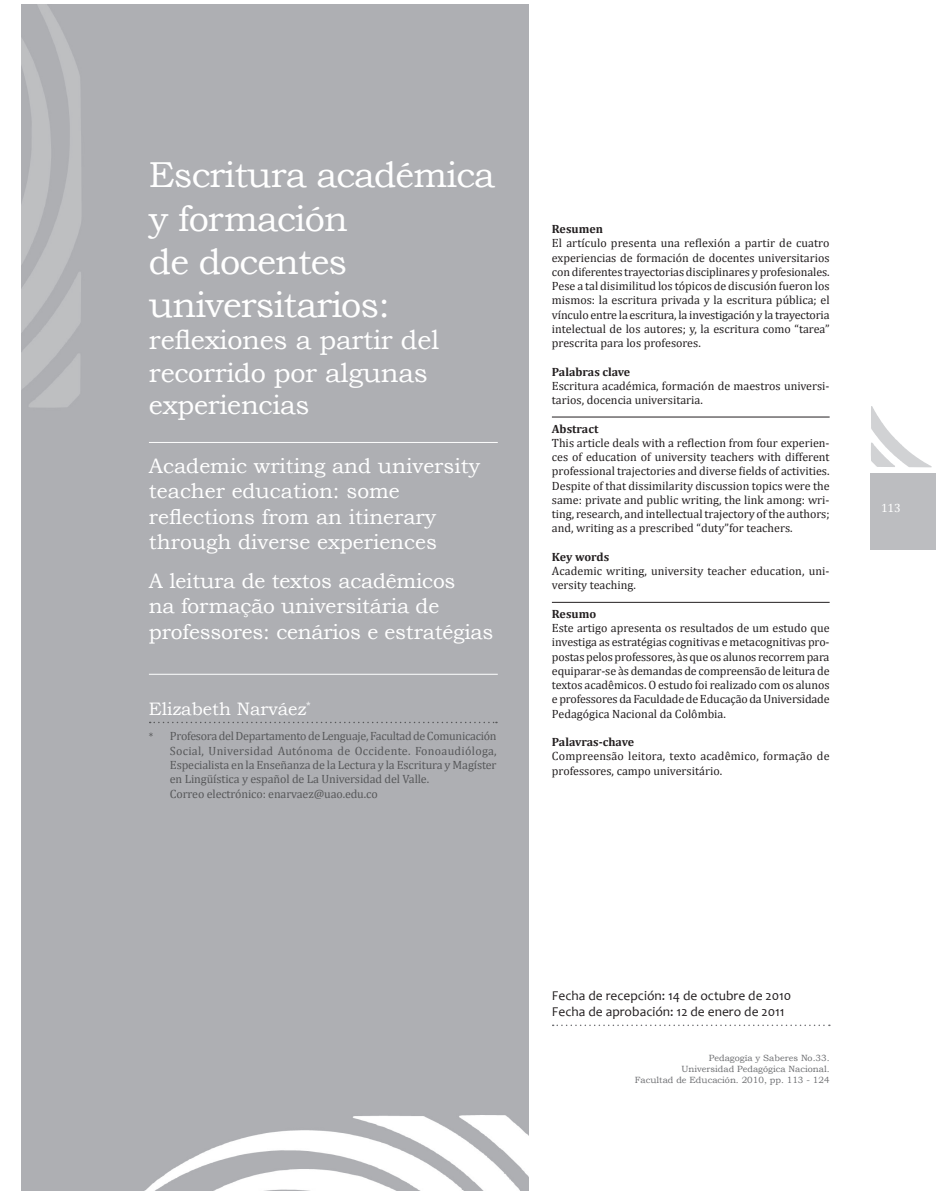
<style>
.page{position:relative;width:936px;height:1191px;background:#fff}
.page>*{position:absolute;margin:0;border:0;box-sizing:border-box;transform-origin:0 0}
._0_Título_1{font:36px/43.2px "Bookman Old Style";letter-spacing:-.025em;color:#fff}
._0_Título_1-2{font:27px/32.4px "Bookman Old Style";letter-spacing:-.01em;color:#fff}
._00_Título_2{font:21px/25.2px "Bookman Old Style";color:#fff}
.Autor{font:18px "Bookman Old Style";color:#fff}
.Recibido{font:13.5px/16.5px "Candara";color:#231f20}
.Resumen{font:12px/14.2px "Cambria";color:#231f20;text-align:justify}
.PIE_con_FILETE{font:12px/14.4px "Cambria";letter-spacing:-.01em;color:#57585a}
.Resumen_filete{font:12px/14.2px "Cambria";color:#231f20}
.Resumen-2{font:700 12px "Cambria";color:#231f20}
.t1{font:12px "Cambria";color:#fff}
.senefas{font:9px "Bookman Old Style";color:#6c6d70}
.s1{font-size:10.5px}
</style>
<div class="page">
<div style="left:870px;top:473px;width:65px;height:77px;background:#bcbdc0"></div>
<svg style="left:871px;top:406px;width:60px;height:61px"></svg>
<div style="left:21px;top:4px;width:508px;height:1187px;background:#aeafb3"></div>
<hr style="left:552px;top:417px;width:277px;height:1px;background:#231f20">
<hr style="left:552px;top:602px;width:277px;height:1px;background:#231f20">
<svg style="left:552px;top:1024px;width:277px;height:2px"></svg>
<svg style="left:150px;top:721px;width:347px;height:2px"></svg>
<hr style="left:149px;top:674px;width:348px;height:1px;background:#fff">
<hr style="left:149px;top:442px;width:348px;height:1px;background:#fff">
<p class="_0_Título_1" style="left:149px;top:153px;width:347px">Escritura académica y formación<br>de docentes universitarios:</p>
<p class="_0_Título_1-2" style="left:149px;top:324px;width:292px">reflexiones a partir del recorrido por algunas experiencias</p>
<p class="_00_Título_2" style="left:149px;top:453px;width:332px">Academic writing and university teacher education: some reflections from an itinerary through diverse experiences</p>
<p class="_00_Título_2" style="left:149px;top:568px;width:346px">A leitura de textos acadêmicos<br>na formação universitária de professores: cenários e estratégias</p>
<p class="Autor" style="left:149px;top:698px;width:163px">Elizabeth Narváez<sup>*</sup></p>
<p class="PIE_con_FILETE" style="left:170px;top:729px;width:328px;text-indent:-21px"><span class="s1">*</span> Profesora del Departamento de Lenguaje, Facultad de Comunicación Social, Universidad Autónoma de Occidente. Fonoaudióloga, Especialista en la Enseñanza de la Lectura y la Escritura y Magíster en Lingüística y español de La Universidad del Valle.<br>Correo electrónico: enarvaez@uao.edu.co</p>
<p class="Resumen-2" style="left:552px;top:222px;width:53px">Resumen</p>
<p class="Resumen" style="left:552px;top:236px;width:279px">El artículo presenta una reflexión a partir de cuatro experiencias de formación de docentes universitarios con diferentes trayectorias disciplinares y profesionales.<br>Pese a tal disimilitud los tópicos de discusión fueron los mismos: la escritura privada y la escritura pública; el vínculo entre la escritura, la investigación y la trayectoria intelectual de los autores; y, la escritura como “tarea” prescrita para los profesores.</p>
<p class="Resumen-2" style="left:552px;top:364px;width:80px">Palabras clave</p>
<p class="Resumen_filete" style="left:552px;top:378px;width:279px">Escritura académica, formación de maestros universi&shy;tarios, docencia universitaria.</p>
<p class="Resumen-2" style="left:552px;top:421px;width:48px">Abstract</p>
<p class="Resumen" style="left:552px;top:435px;width:279px">This article deals with a reflection from four experien&shy;ces of education of university teachers with different professional trajectories and diverse fields of activities.<br>Despite of that dissimilarity discussion topics were the same: private and public writing, the link among: wri&shy;ting, research, and intellectual trajectory of the authors; and, writing as a prescribed “duty”for teachers.</p>
<p class="Resumen-2" style="left:552px;top:549px;width:59px">Key words</p>
<p class="Resumen_filete" style="left:552px;top:564px;width:279px">Academic writing, university teacher education, uni&shy;versity teaching.</p>
<p class="Resumen-2" style="left:552px;top:606px;width:46px">Resumo</p>
<p class="Resumen" style="left:552px;top:621px;width:279px">Este artigo apresenta os resultados de um estudo que investiga as estratégias cognitivas e metacognitivas pro&shy;postas pelos professores, às que os alunos recorrem para equiparar-se às demandas de compreensão de leitura de textos acadêmicos. O estudo foi realizado com os alunos e professores da Faculdade de Educação da Universidade Pedagógica Nacional da Colômbia.</p>
<p class="Resumen-2" style="left:552px;top:735px;width:84px">Palavras-chave</p>
<p class="Resumen" style="left:552px;top:749px;width:279px">Compreensão leitora, texto acadêmico, formação de professores, campo universitário.</p>
<p class="t1" style="left:880px;top:500px;width:21px">113</p>
<p class="Recibido" style="left:552px;top:986px;width:241px">Fecha de recepción: 14 de octubre de 2010<br>Fecha de aprobación: 12 de enero de 2011</p>
<p class="senefas" style="left:708px;top:1052px;width:122px">Pedagogía y Saberes No.33.</p>
<p class="senefas" style="left:681px;top:1063px;width:149px">Universidad Pedagógica Nacional.</p>
<p class="senefas" style="left:634px;top:1074px;width:196px">Facultad de Educación. 2010, pp. 113 - 124</p>
</div>
